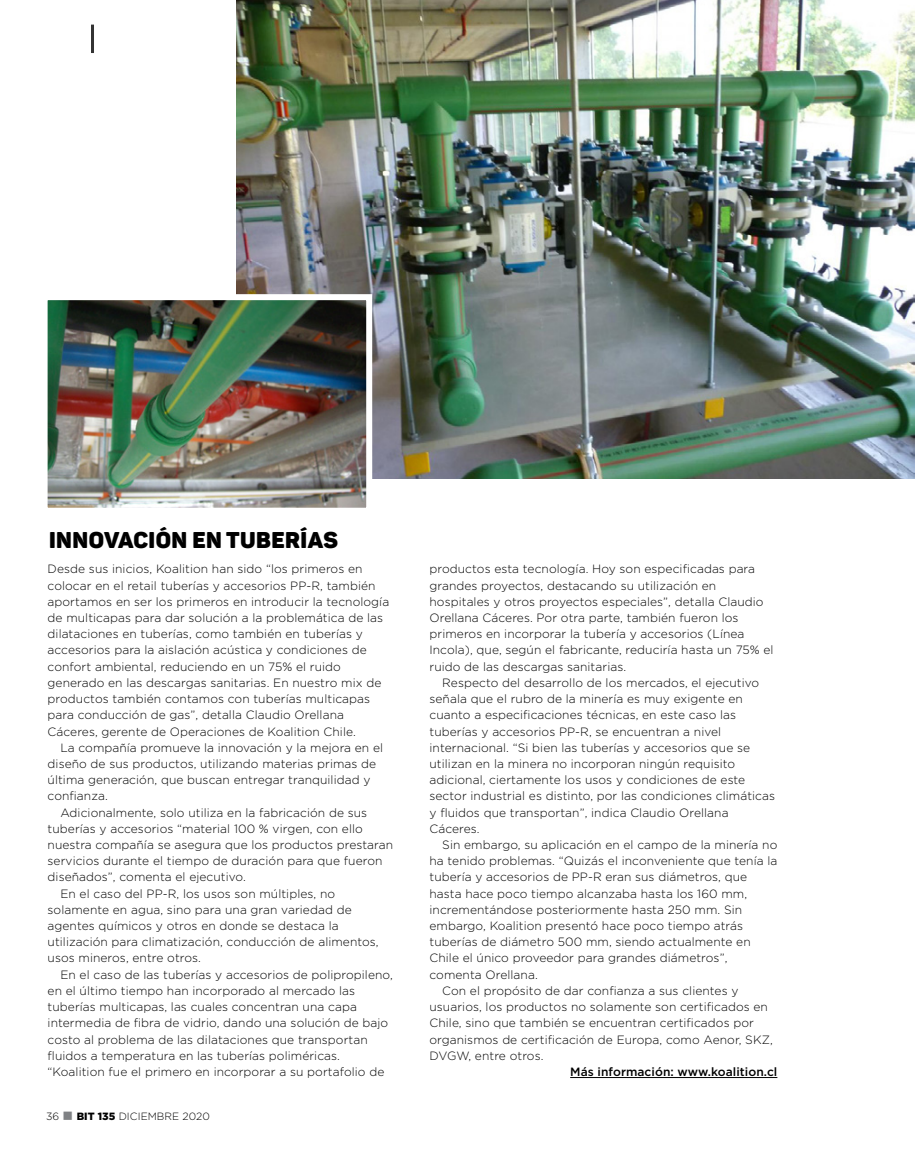
<style>
.page{position:relative;width:915px;height:1170px;background:#fff}
.page>*{position:absolute;margin:0;border:0;box-sizing:border-box;transform-origin:0 0}
.t1{font:22.5px "Panton Black Caps";letter-spacing:.02em;color:#000}
.t2{font:300 12px/16.2px "Gotham";letter-spacing:.005em;color:#000}
.t3{font:500 12px "Gotham";letter-spacing:.005em;color:#000}
.t4{font:300 10.5px "Gotham";letter-spacing:.005em;color:#000}
.s1{color:#808285}
.s2{font-weight:900}
</style>
<div class="page">
<hr style="left:570px;top:1077px;width:207px;height:1px;background:#000">
<img style="left:236px;top:0;width:678px;height:478px">
<img style="left:49px;top:301px;width:316px;height:205px">
<div style="left:42px;top:294px;width:330px;height:219px;border:6px solid #fff"></div>
<hr style="left:91px;top:25px;width:3px;height:28px;background:#333">
<h1 class="t1" style="left:49px;top:525px;width:290px">INNOVACIÓN EN TUBERÍAS</h1>
<p class="t2" style="left:48px;top:560px;width:343px">Desde sus inicios, Koalition han sido “los primeros en colocar en el retail tuberías y accesorios PP-R, también aportamos en ser los primeros en introducir la tecnología de multicapas para dar solución a la problemática de las dilataciones en tuberías, como también en tuberías y accesorios para la aislación acústica y condiciones de confort ambiental, reduciendo en un 75% el ruido generado en las descargas sanitarias. En nuestro mix de productos también contamos con tuberías multicapas para conducción de gas”, detalla Claudio Orellana Cáceres, gerente de Operaciones de Koalition Chile.</p>
<p class="t2" style="left:48px;top:739px;width:337px;text-indent:13px">La compañía promueve la innovación y la mejora en el diseño de sus productos, utilizando materias primas de última generación, que buscan entregar tranquilidad y confianza.</p>
<p class="t2" style="left:60px;top:803px;width:308px">Adicionalmente, solo utiliza en la fabricación de sus</p>
<p class="t2" style="left:48px;top:820px;width:317px">tuberías y accesorios “material 100 % virgen, con ello</p>
<p class="t2" style="left:48px;top:836px;width:347px">nuestra compañía se asegura que los productos prestaran</p>
<p class="t2" style="left:48px;top:852px;width:336px">servicios durante el tiempo de duración para que fueron</p>
<p class="t2" style="left:48px;top:868px;width:200px">diseñados”, comenta el ejecutivo.</p>
<p class="t2" style="left:60px;top:884px;width:276px">En el caso del PP-R, los usos son múltiples, no</p>
<p class="t2" style="left:48px;top:901px;width:305px">solamente en agua, sino para una gran variedad de</p>
<p class="t2" style="left:48px;top:917px;width:292px">agentes químicos y otros en donde se destaca la</p>
<p class="t2" style="left:48px;top:933px;width:332px">utilización para climatización, conducción de alimentos,</p>
<p class="t2" style="left:48px;top:949px;width:155px">usos mineros, entre otros.</p>
<p class="t2" style="left:60px;top:965px;width:334px">En el caso de las tuberías y accesorios de polipropileno,</p>
<p class="t2" style="left:48px;top:982px;width:309px">en el último tiempo han incorporado al mercado las</p>
<p class="t2" style="left:48px;top:998px;width:311px">tuberías multicapas, las cuales concentran una capa</p>
<p class="t2" style="left:48px;top:1014px;width:342px">intermedia de fibra de vidrio, dando una solución de bajo</p>
<p class="t2" style="left:48px;top:1030px;width:321px">costo al problema de las dilataciones que transportan</p>
<p class="t2" style="left:48px;top:1046px;width:294px">fluidos a temperatura en las tuberías poliméricas.</p>
<p class="t2" style="left:48px;top:1063px;width:338px">“Koalition fue el primero en incorporar a su portafolio de</p>
<p class="t4" style="left:46px;top:1109px;width:165px">36 <span class="s1">■</span> <span class="s2">BIT 135</span> diciembre 2020</p>
<p class="t2" style="left:429px;top:560px;width:345px">productos esta tecnología. Hoy son especificadas para grandes proyectos, destacando su utilización en hospitales y otros proyectos especiales”, detalla Claudio Orellana Cáceres. Por otra parte, también fueron los primeros en incorporar la tubería y accesorios (Línea<br>I ncola), que, según el fabricante, reduciría hasta un 75% el ruido de las descargas sanitarias.</p>
<p class="t2" style="left:429px;top:674px;width:347px;text-indent:13px">Respecto del desarrollo de los mercados, el ejecutivo señala que el rubro de la minería es muy exigente en cuanto a especificaciones técnicas, en este caso las tuberías y accesorios PP-R, se encuentran a nivel internacional. “Si bien las tuberías y accesorios que se utilizan en la minera no incorporan ningún requisito adicional, ciertamente los usos y condiciones de este sector industrial es distinto, por las condiciones climáticas y fluidos que transportan”, indica Claudio Orellana Cáceres.</p>
<p class="t2" style="left:442px;top:836px;width:336px">Sin embargo, su aplicación en el campo de la minería no</p>
<p class="t2" style="left:429px;top:852px;width:349px">ha tenido problemas. “Quizás el inconveniente que tenía la</p>
<p class="t2" style="left:429px;top:868px;width:319px">tubería y accesorios de PP-R eran sus diámetros, que</p>
<p class="t2" style="left:429px;top:884px;width:319px">hasta hace poco tiempo alcanzaba hasta los 160 mm,</p>
<p class="t2" style="left:429px;top:901px;width:314px">incrementándose posteriormente hasta 250 mm. Sin</p>
<p class="t2" style="left:429px;top:917px;width:315px">embargo, Koalition presentó hace poco tiempo atrás</p>
<p class="t2" style="left:429px;top:933px;width:322px">tuberías de diámetro 500 mm, siendo actualmente en</p>
<p class="t2" style="left:429px;top:949px;width:299px">Chile el único proveedor para grandes diámetros”,</p>
<p class="t2" style="left:429px;top:965px;width:110px">comenta Orellana.</p>
<p class="t2" style="left:442px;top:982px;width:297px">Con el propósito de dar confianza a sus clientes y</p>
<p class="t2" style="left:429px;top:998px;width:340px">usuarios, los productos no solamente son certificados en</p>
<p class="t2" style="left:429px;top:1014px;width:326px">Chile, sino que también se encuentran certificados por</p>
<p class="t2" style="left:429px;top:1030px;width:345px">organismos de certificación de Europa, como Aenor, SKZ,</p>
<p class="t2" style="left:429px;top:1046px;width:115px">DVGW, entre otros.</p>
<p class="t3" style="left:570px;top:1063px;width:209px">Más información: www.koalition.cl</p>
</div>
